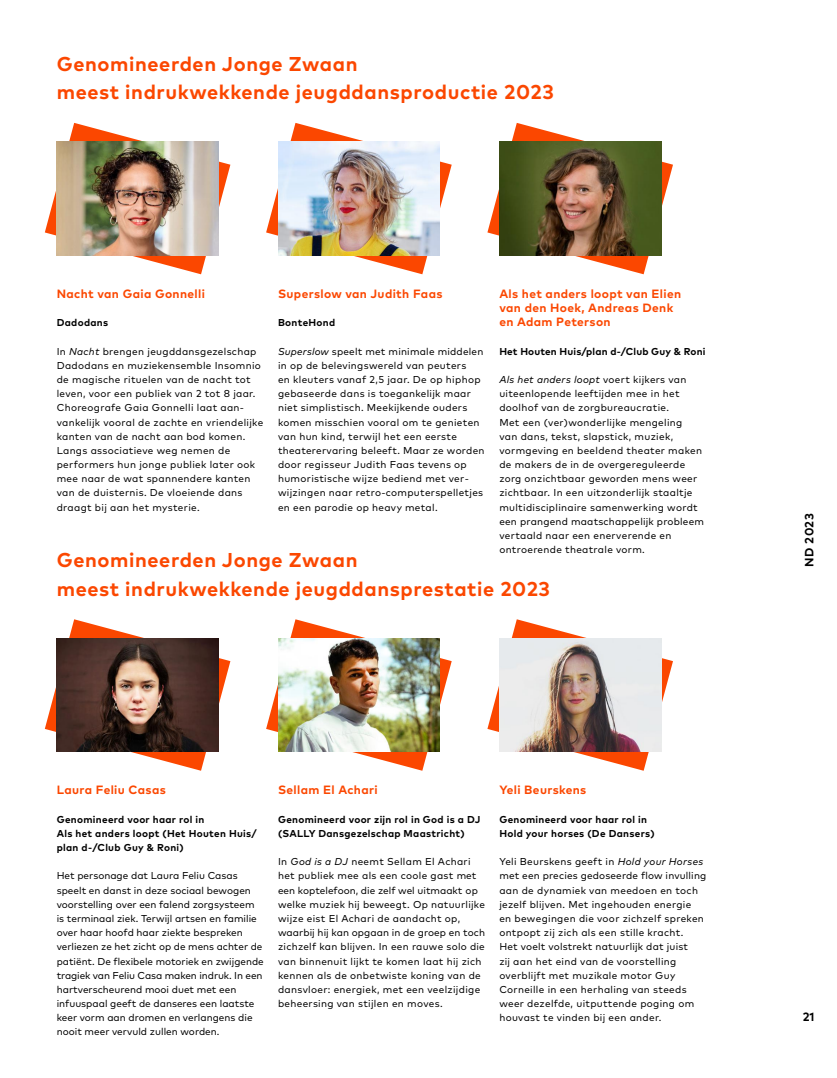
<style>
.page{position:relative;width:837px;height:1078px;background:#fff}
.page>*{position:absolute;margin:0;border:0;box-sizing:border-box;transform-origin:0 0}
.t1{font:700 20px/28.3px "Mark Pro";letter-spacing:.03em;color:#fb4700}
.t2{font:700 12px/14.2px "Mark Pro";letter-spacing:.03em;color:#fb4700}
.t3{font:700 12px "Mark Pro";letter-spacing:.05em;color:#000}
.t4{font:10px/14.2px "Mark Pro";letter-spacing:.03em;color:#000}
.t5{font:10px/14.2px "Mark Pro";color:#000}
.t6{font:700 10px/14.2px "Mark Pro";letter-spacing:.03em;color:#000}
.s1{font-style:italic}
</style>
<div class="page">
<svg style="left:45px;top:619px;width:185px;height:151px"></svg>
<svg style="left:266px;top:619px;width:185px;height:151px"></svg>
<svg style="left:487px;top:619px;width:185px;height:151px"></svg>
<img style="left:278px;top:638px;width:161px;height:113px">
<svg style="left:266px;top:123px;width:185px;height:151px"></svg>
<img style="left:278px;top:142px;width:161px;height:113px">
<img style="left:57px;top:638px;width:161px;height:113px">
<img style="left:499px;top:638px;width:161px;height:113px">
<svg style="left:487px;top:123px;width:185px;height:151px"></svg>
<img style="left:499px;top:142px;width:161px;height:113px">
<svg style="left:45px;top:123px;width:185px;height:151px"></svg>
<img style="left:57px;top:142px;width:161px;height:113px">
<h1 class="t1" style="left:57px;top:48px;width:498px">Genomineerden Jonge Zwaan<br>meest indrukwekkende jeugddansproductie 2023</h1>
<p class="t2" style="left:57px;top:285px;width:150px">Nacht van Gaia Gonnelli</p>
<p class="t6" style="left:57px;top:315px;width:53px">Dadodans</p>
<p class="t4" style="left:57px;top:343px;width:208px">In <span class="s1">Nacht</span> brengen jeugddansgezelschap Dadodans en muziekensemble Insomnio de magische rituelen van de nacht tot leven, voor een publiek van 2 tot 8 jaar.<br>Choreografe Gaia Gonnelli laat aan&shy;vankelijk vooral de zachte en vriendelijke kanten van de nacht aan bod komen.<br>Langs associatieve weg nemen de performers hun jonge publiek later ook mee naar de wat spannendere kanten van de duisternis. De vloeiende dans draagt bij aan het mysterie.</p>
<p class="t2" style="left:278px;top:285px;width:166px">Superslow van Judith Faas</p>
<p class="t6" style="left:278px;top:315px;width:59px">BonteHond</p>
<p class="t4" style="left:278px;top:343px;width:208px"><span class="s1">Superslow</span> speelt met minimale middelen in op de belevingswereld van peuters<br>en kleuters vanaf 2,5 jaar. De op hiphop gebaseerde dans is toegankelijk maar niet simplistisch. Meekijkende ouders komen misschien vooral om te genieten van hun kind, terwijl het een eerste theaterervaring beleeft. Maar ze worden door regisseur Judith Faas tevens op humoristische wijze bediend met ver&shy;wijzingen naar retro-computerspelletjes en een parodie op heavy metal.</p>
<p class="t2" style="left:499px;top:285px;width:183px">Als het anders loopt van Elien van den Hoek, Andreas Denk en Adam Peterson</p>
<p class="t6" style="left:499px;top:343px;width:207px">Het Houten Huis/plan d-/Club Guy &amp; Roni</p>
<p class="t4" style="left:499px;top:371px;width:206px"><span class="s1">Als het anders loopt</span> voert kijkers van uiteenlopende leeftijden mee in het doolhof van de zorgbureaucratie.<br>Met een (ver)wonderlijke mengeling<br>van dans, tekst, slapstick, muziek, vormgeving en beeldend theater maken de makers de in de overgereguleerde zorg onzichtbaar geworden mens weer zichtbaar. In een uitzonderlijk staaltje multidisciplinaire samenwerking wordt een prangend maatschappelijk probleem vertaald naar een enerverende en ontroerende theatrale vorm.</p>
<h1 class="t1" style="left:57px;top:544px;width:494px">Genomineerden Jonge Zwaan<br>meest indrukwekkende jeugddansprestatie 2023</h1>
<p class="t2" style="left:57px;top:781px;width:111px">Laura Feliu Casas</p>
<p class="t6" style="left:57px;top:811px;width:201px">Genomineerd voor haar rol in<br>Als het anders loopt (Het Houten Huis/ plan d-/Club Guy &amp; Roni)</p>
<p class="t5" style="left:57px;top:867px;width:208px">Het personage dat Laura Feliu Casas speelt en danst in deze sociaal bewogen voorstelling over een falend zorgsysteem is terminaal ziek. Terwijl artsen en familie over haar hoofd haar ziekte bespreken verliezen ze het zicht op de mens achter de patiënt. De flexibele motoriek en zwijgende tragiek van Feliu Casa maken indruk. In een hartverscheurend mooi duet met een infuuspaal geeft de danseres een laatste keer vorm aan dromen en verlangens die nooit meer vervuld zullen worden.</p>
<p class="t2" style="left:278px;top:781px;width:101px">Sellam El Achari</p>
<p class="t6" style="left:278px;top:811px;width:204px">Genomineerd voor zijn rol in God is a DJ (SALLY Dansgezelschap Maastricht)</p>
<p class="t4" style="left:278px;top:853px;width:208px">In <span class="s1">God is a DJ</span> neemt Sellam El Achari het publiek mee als een coole gast met een koptelefoon, die zelf wel uitmaakt op welke muziek hij beweegt. Op natuurlijke wijze eist El Achari de aandacht op, waarbij hij kan opgaan in de groep en toch zichzelf kan blijven. In een rauwe solo die van binnenuit lijkt te komen laat hij zich kennen als de onbetwiste koning van de dansvloer: energiek, met een veelzijdige beheersing van stijlen en moves.</p>
<p class="t2" style="left:499px;top:781px;width:88px">Yeli Beurskens</p>
<p class="t6" style="left:499px;top:811px;width:157px">Genomineerd voor haar rol in<br>Hold your horses (De Dansers)</p>
<p class="t4" style="left:499px;top:853px;width:208px">Yeli Beurskens geeft in <span class="s1">Hold your Horses </span>met een precies gedoseerde flow invulling aan de dynamiek van meedoen en toch jezelf blijven. Met ingehouden energie<br>en bewegingen die voor zichzelf spreken ontpopt zij zich als een stille kracht.<br>Het voelt volstrekt natuurlijk dat juist<br>zij aan het eind van de voorstelling overblijft met muzikale motor Guy Corneille in een herhaling van steeds weer dezelfde, uitputtende poging om houvast te vinden bij een ander.</p>
<p class="t3" style="left:799px;top:567px;width:56px;rotate:-90deg">ND 2023</p>
<p class="t3" style="left:802px;top:1007px;width:13px">21</p>
</div>
